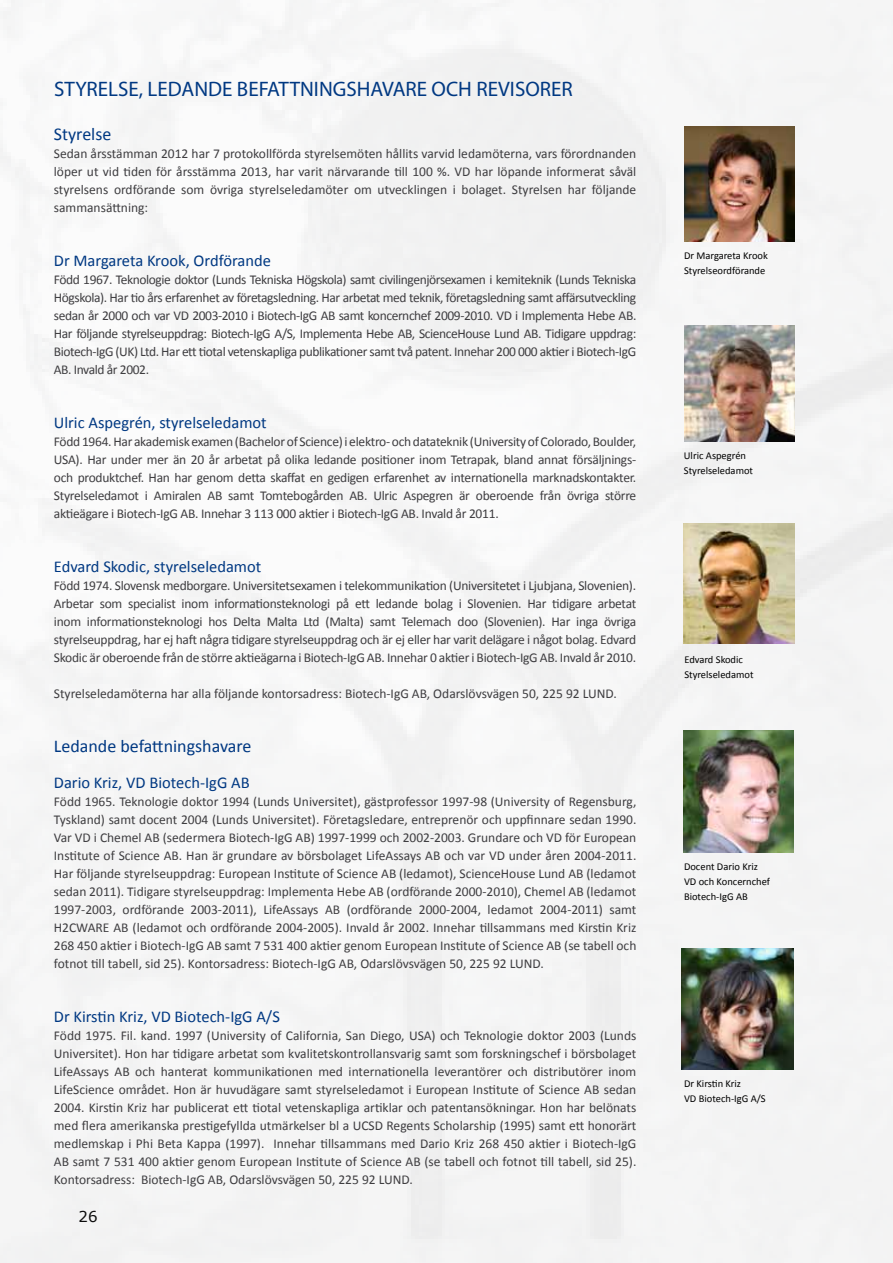
<style>
.page{position:relative;width:893px;height:1263px;background:#f5f5f5}
.page>*{position:absolute;margin:0;border:0;box-sizing:border-box;transform-origin:0 0}
.t1{font:21px "Myriad Pro";color:#003882}
.t2{font:18px "Calibri";color:#003882}
.t3{font:16.5px "Calibri";color:#003882}
.t4{font:15px "Verdana";color:#000}
.t5{font:13.5px/18px "Calibri";letter-spacing:-.01em;color:#3e3d40;text-align:justify}
.t6{font:10.5px/15px "Calibri";color:#000}
</style>
<div class="page">
<img style="left:684px;top:127px;width:110px;height:115px">
<img style="left:684px;top:524px;width:110px;height:120px">
<img style="left:682px;top:948px;width:111px;height:122px">
<img style="left:685px;top:326px;width:110px;height:116px">
<img style="left:684px;top:731px;width:109px;height:122px">
<h1 class="t1" style="left:54px;top:76px;width:520px">STYRELSE, LEDANDE BEFATTNINGSHAVARE OCH REVISORER</h1>
<h2 class="t2" style="left:54px;top:123px;width:59px">Styrelse</h2>
<p class="t5" style="left:54px;top:144px;width:584px">Sedan årsstämman 2012 har 7 protokollförda styrelsemöten hållits varvid ledamöterna, vars förordnanden löper ut vid tiden för årsstämma 2013, har varit närvarande till 100 %. VD har löpande informerat såväl styrelsens ordförande som övriga styrelseledamöter om utvecklingen i bolaget. Styrelsen har följande sammansättning:</p>
<p class="t3" style="left:54px;top:250px;width:219px">Dr Margareta Krook, Ordförande</p>
<p class="t5" style="left:54px;top:270px;width:584px">Född 1967. Teknologie doktor (Lunds Tekniska Högskola) samt civilingenjörsexamen i kemiteknik (Lunds Tekniska Högskola). Har tio års erfarenhet av företagsledning. Har arbetat med teknik, företagsledning samt affärsutveckling sedan år 2000 och var VD 2003-2010 i Biotech-IgG AB samt koncernchef 2009-2010. VD i Implementa Hebe AB.<br>Har följande styrelseuppdrag: Biotech-IgG A/S, Implementa Hebe AB, ScienceHouse Lund AB. Tidigare uppdrag:<br>Biotech-IgG (UK) Ltd. Har ett tiotal vetenskapliga publikationer samt två patent. Innehar 200 000 aktier i Biotech-IgG AB. Invald år 2002.</p>
<p class="t3" style="left:54px;top:412px;width:214px">Ulric Aspegrén, styrelseledamot</p>
<p class="t5" style="left:54px;top:432px;width:584px">Född 1964. Har akademisk examen (Bachelor of Science) i elektro- och datateknik (University of Colorado, Boulder, USA). Har under mer än 20 år arbetat på olika ledande positioner inom Tetrapak, bland annat försäljnings&shy;och produktchef. Han har genom detta skaffat en gedigen erfarenhet av internationella marknadskontakter.<br>Styrelseledamot i Amiralen AB samt Tomtebogården AB. Ulric Aspegren är oberoende från övriga större aktieägare i Biotech-IgG AB. Innehar 3 113 000 aktier i Biotech-IgG AB. Invald år 2011.</p>
<p class="t3" style="left:54px;top:556px;width:209px">Edvard Skodic, styrelseledamot</p>
<p class="t5" style="left:54px;top:576px;width:584px">Född 1974. Slovensk medborgare. Universitetsexamen i telekommunikation (Universitetet i Ljubjana, Slovenien).<br>Arbetar som specialist inom informationsteknologi på ett ledande bolag i Slovenien. Har tidigare arbetat inom informationsteknologi hos Delta Malta Ltd (Malta) samt Telemach doo (Slovenien). Har inga övriga styrelseuppdrag, har ej haft några tidigare styrelseuppdrag och är ej eller har varit delägare i något bolag. Edvard Skodic är oberoende från de större aktieägarna i Biotech-IgG AB. Innehar 0 aktier i Biotech-IgG AB. Invald år 2010.</p>
<p class="t5" style="left:54px;top:684px;width:564px">Styrelseledamöterna har alla följande kontorsadress: Biotech-IgG AB, Odarslövsvägen 50, 225 92 LUND.</p>
<h2 class="t2" style="left:54px;top:735px;width:199px">Ledande befattningshavare</h2>
<p class="t3" style="left:54px;top:772px;width:197px">Dario Kriz, VD Biotech-IgG AB</p>
<p class="t5" style="left:54px;top:792px;width:584px">Född 1965. Teknologie doktor 1994 (Lunds Universitet), gästprofessor 1997-98 (University of Regensburg, Tyskland) samt docent 2004 (Lunds Universitet). Företagsledare, entreprenör och uppfinnare sedan 1990.<br>Var VD i Chemel AB (sedermera Biotech-IgG AB) 1997-1999 och 2002-2003. Grundare och VD för European Institute of Science AB. Han är grundare av börsbolaget LifeAssays AB och var VD under åren 2004-2011.<br>Har följande styrelseuppdrag: European Institute of Science AB (ledamot), ScienceHouse Lund AB (ledamot sedan 2011). Tidigare styrelseuppdrag: Implementa Hebe AB (ordförande 2000-2010), Chemel AB (ledamot 1997-2003, ordförande 2003-2011), LifeAssays AB (ordförande 2000-2004, ledamot 2004-2011) samt H2CWARE AB (ledamot och ordförande 2004-2005). Invald år 2002. Innehar tillsammans med Kirstin Kriz 268 450 aktier i Biotech-IgG AB samt 7 531 400 aktier genom European Institute of Science AB (se tabell och fotnot till tabell, sid 25). Kontorsadress: Biotech-IgG AB, Odarslövsvägen 50, 225 92 LUND.</p>
<p class="t3" style="left:54px;top:1006px;width:228px">Dr Kirstin Kriz, VD Biotech-IgG A/S</p>
<p class="t5" style="left:54px;top:1026px;width:584px">Född 1975. Fil. kand. 1997 (University of California, San Diego, USA) och Teknologie doktor 2003 (Lunds Universitet). Hon har tidigare arbetat som kvalitetskontrollansvarig samt som forskningschef i börsbolaget LifeAssays AB och hanterat kommunikationen med internationella leverantörer och distributörer inom LifeScience området. Hon är huvudägare samt styrelseledamot i European Institute of Science AB sedan 2004. Kirstin Kriz har publicerat ett tiotal vetenskapliga artiklar och patentansökningar. Hon har belönats med flera amerikanska prestigefyllda utmärkelser bl a UCSD Regents Scholarship (1995) samt ett honorärt medlemskap i Phi Beta Kappa (1997). Innehar tillsammans med Dario Kriz 268 450 aktier i Biotech-IgG AB samt 7 531 400 aktier genom European Institute of Science AB (se tabell och fotnot till tabell, sid 25).<br>Kontorsadress: Biotech-IgG AB, Odarslövsvägen 50, 225 92 LUND.</p>
<p class="t4" style="left:78px;top:1207px;width:21px">26</p>
<p class="t6" style="left:684px;top:247px;width:85px">Dr Margareta Krook<br>Styrelseordförande</p>
<p class="t6" style="left:684px;top:448px;width:71px">Ulric Aspegrén<br>Styrelseledamot</p>
<p class="t6" style="left:684px;top:651px;width:71px">Edvard Skodic<br>Styrelseledamot</p>
<p class="t6" style="left:684px;top:859px;width:88px">Docent Dario Kriz<br>VD och Koncernchef<br>Biotech-IgG AB</p>
<p class="t6" style="left:684px;top:1076px;width:83px">Dr Kirstin Kriz<br>VD Biotech-IgG A/S</p>
</div>
